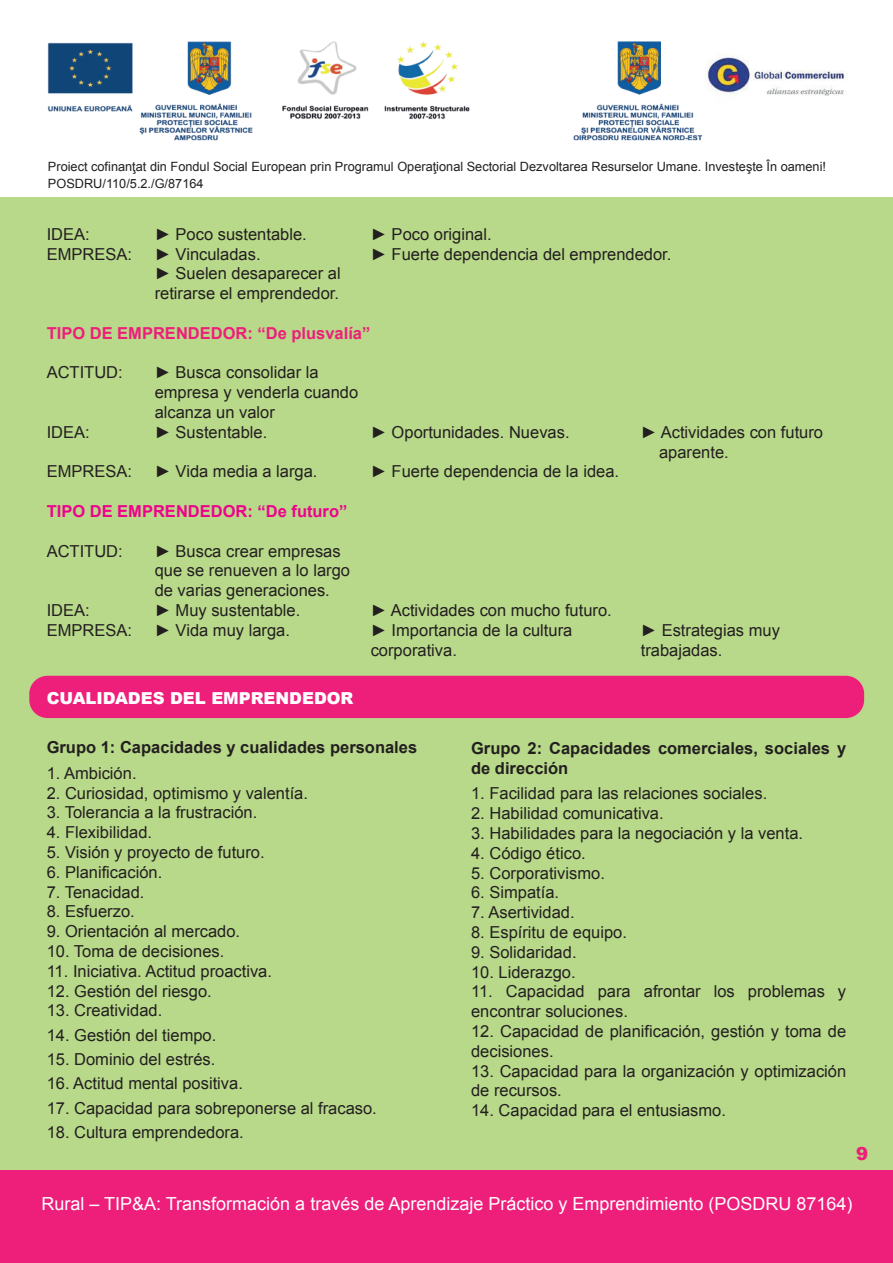
<style>
.page{position:relative;width:893px;height:1263px;background:#fff}
.page>*{position:absolute;margin:0;border:0;box-sizing:border-box;transform-origin:0 0}
.t1{font:18px "Arial";color:#fff}
.t2{font:900 18px "Arial";color:#ee1e7b}
.t3{font:16.5px/19.8px "Arial";color:#231f20}
.t4{font:700 16.5px/19.8px "Arial";color:#231f20}
.t5{font:700 16.5px "Arial";color:#ee1e7b}
.t6{font:700 16.5px "Arial";color:#ed028c}
.t7{font:900 16.5px "Arial";color:#fff}
.t8{font:12.75px/16.8px "Arial";color:#231f20}
</style>
<div class="page">
<img style="left:47px;top:41px;width:656px;height:100px">
<img style="left:707px;top:54px;width:140px;height:42px">
<div style="left:0;top:197px;width:893px;height:993px;background:#b8d989"></div>
<div style="left:0;top:1171px;width:893px;height:92px;background:#ee1e7b"></div>
<div style="left:29px;top:676px;width:835px;height:42px;background:#ee1e7b;border-radius:18px"></div>
<p class="t8" style="left:48px;top:158px;width:780px">Proiect cofinanţat din Fondul Social European prin Programul Operaţional Sectorial Dezvoltarea Resurselor Umane. Investeşte În oameni!<br>POSDRU/110/5.2./G/87164</p>
<p class="t3" style="left:47px;top:224px;width:45px">IDEA:</p>
<p class="t3" style="left:155px;top:224px;width:154px">► Poco sustentable.</p>
<p class="t3" style="left:371px;top:224px;width:122px">► Poco original.</p>
<p class="t3" style="left:47px;top:244px;width:87px">EMPRESA:</p>
<p class="t3" style="left:155px;top:244px;width:107px">► Vinculadas.</p>
<p class="t3" style="left:371px;top:244px;width:302px">► Fuerte dependencia del emprendedor.</p>
<p class="t3" style="left:155px;top:264px;width:188px">► Suelen desaparecer al retirarse el emprendedor.</p>
<p class="t5" style="left:47px;top:322px;width:325px">TIPO DE EMPRENDEDOR: “De plusvalía”</p>
<p class="t3" style="left:47px;top:363px;width:78px">ACTITUD:</p>
<p class="t3" style="left:155px;top:363px;width:205px">► Busca consolidar la empresa y venderla cuando alcanza un valor</p>
<p class="t3" style="left:47px;top:422px;width:45px">IDEA:</p>
<p class="t3" style="left:155px;top:422px;width:114px">► Sustentable.</p>
<p class="t3" style="left:371px;top:422px;width:200px">► Oportunidades. Nuevas.</p>
<p class="t3" style="left:659px;top:422px;width:165px;text-indent:-18px">► Actividades con futuro aparente.</p>
<p class="t3" style="left:47px;top:462px;width:87px">EMPRESA:</p>
<p class="t3" style="left:155px;top:462px;width:164px">► Vida media a larga.</p>
<p class="t3" style="left:371px;top:462px;width:250px">► Fuerte dependencia de la idea.</p>
<p class="t6" style="left:47px;top:500px;width:302px">TIPO DE EMPRENDEDOR: “De futuro”</p>
<p class="t3" style="left:47px;top:541px;width:78px">ACTITUD:</p>
<p class="t3" style="left:155px;top:541px;width:197px">► Busca crear empresas que se renueven a lo largo de varias generaciones.</p>
<p class="t3" style="left:47px;top:600px;width:45px">IDEA:</p>
<p class="t3" style="left:155px;top:600px;width:147px">► Muy sustentable.</p>
<p class="t3" style="left:371px;top:600px;width:243px">► Actividades con mucho futuro.</p>
<p class="t3" style="left:47px;top:620px;width:87px">EMPRESA:</p>
<p class="t3" style="left:155px;top:620px;width:137px">► Vida muy larga.</p>
<p class="t3" style="left:371px;top:620px;width:203px">► Importancia de la cultura</p>
<p class="t3" style="left:641px;top:620px;width:141px">► Estrategias muy</p>
<p class="t3" style="left:371px;top:640px;width:88px">corporativa.</p>
<p class="t3" style="left:641px;top:640px;width:83px">trabajadas.</p>
<p class="t7" style="left:47px;top:686px;width:308px">CUALIDADES DEL EMPRENDEDOR</p>
<p class="t4" style="left:47px;top:738px;width:372px">Grupo 1: Capacidades y cualidades personales</p>
<p class="t3" style="left:47px;top:763px;width:91px">1. Ambición.</p>
<p class="t3" style="left:47px;top:783px;width:263px">2. Curiosidad, optimismo y valentía.</p>
<p class="t3" style="left:47px;top:803px;width:212px">3. Tolerancia a la frustración.</p>
<p class="t3" style="left:47px;top:822px;width:107px">4. Flexibilidad.</p>
<p class="t3" style="left:47px;top:842px;width:219px">5. Visión y proyecto de futuro.</p>
<p class="t3" style="left:47px;top:862px;width:117px">6. Planificación.</p>
<p class="t3" style="left:47px;top:882px;width:99px">7. Tenacidad.</p>
<p class="t3" style="left:47px;top:902px;width:90px">8. Esfuerzo.</p>
<p class="t3" style="left:47px;top:921px;width:195px">9. Orientación al mercado.</p>
<p class="t3" style="left:47px;top:941px;width:179px">10. Toma de decisiones.</p>
<p class="t3" style="left:47px;top:961px;width:227px">11. Iniciativa. Actitud proactiva.</p>
<p class="t3" style="left:47px;top:981px;width:167px">12. Gestión del riesgo.</p>
<p class="t3" style="left:47px;top:1001px;width:117px">13. Creatividad.</p>
<p class="t3" style="left:47px;top:1025px;width:171px">14. Gestión del tiempo.</p>
<p class="t3" style="left:47px;top:1049px;width:170px">15. Dominio del estrés.</p>
<p class="t3" style="left:47px;top:1074px;width:198px">16. Actitud mental positiva.</p>
<p class="t3" style="left:47px;top:1098px;width:332px">17. Capacidad para sobreponerse al fracaso.</p>
<p class="t3" style="left:47px;top:1122px;width:199px">18. Cultura emprendedora.</p>
<p class="t4" style="left:471px;top:738px;width:377px">Grupo 2: Capacidades comerciales, sociales y de dirección</p>
<p class="t3" style="left:471px;top:784px;width:298px">1. Facilidad para las relaciones sociales.</p>
<p class="t3" style="left:471px;top:804px;width:194px">2. Habilidad comunicativa.</p>
<p class="t3" style="left:471px;top:823px;width:333px">3. Habilidades para la negociación y la venta.</p>
<p class="t3" style="left:471px;top:843px;width:116px">4. Código ético.</p>
<p class="t3" style="left:471px;top:863px;width:135px">5. Corporativismo.</p>
<p class="t3" style="left:471px;top:883px;width:90px">6. Simpatía.</p>
<p class="t3" style="left:471px;top:903px;width:105px">7. Asertividad.</p>
<p class="t3" style="left:471px;top:922px;width:157px">8. Espíritu de equipo.</p>
<p class="t3" style="left:471px;top:942px;width:107px">9. Solidaridad.</p>
<p class="t3" style="left:471px;top:962px;width:106px">10. Liderazgo.</p>
<p class="t3" style="left:471px;top:982px;width:377px">11. Capacidad para afrontar los problemas y encontrar soluciones.</p>
<p class="t3" style="left:471px;top:1021px;width:377px">12. Capacidad de planificación, gestión y toma de decisiones.</p>
<p class="t3" style="left:471px;top:1061px;width:377px">13. Capacidad para la organización y optimización de recursos.</p>
<p class="t3" style="left:471px;top:1101px;width:256px">14. Capacidad para el entusiasmo.</p>
<p class="t2" style="left:856px;top:1140px;width:14px">9</p>
<p class="t1" style="left:42px;top:1192px;width:812px">Rural – TIP&amp;A: Transformación a través de Aprendizaje Práctico y Emprendimiento (POSDRU 87164)</p>
</div>
